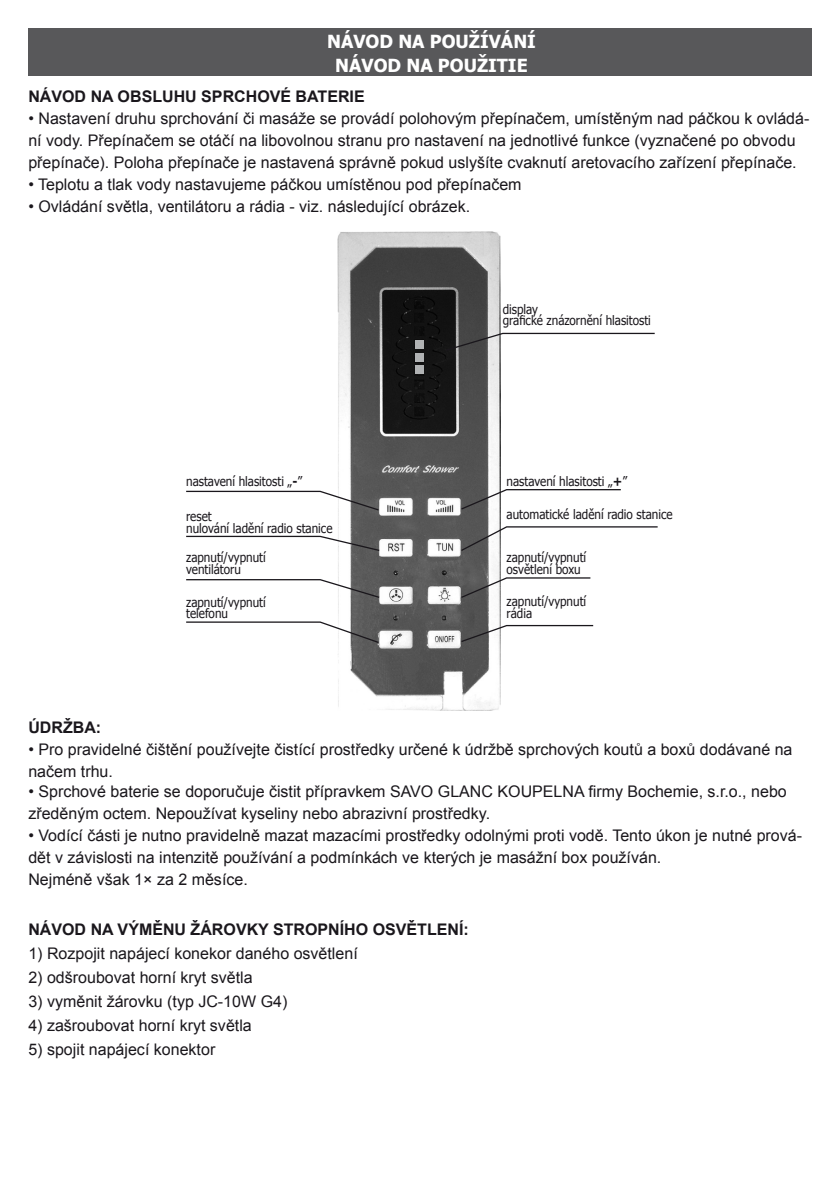
<style>
.page{position:relative;width:840px;height:1191px;background:#fff}
.page>*{position:absolute;margin:0;border:0;box-sizing:border-box;transform-origin:0 0}
.t1{font:700 18px "Tahoma";color:#fff}
.t2{font:16px/22px "Arial";color:#1a171c}
.t3{font:700 16px "Arial";color:#1a171c}
.t4{font:13px "Tahoma";color:#1a171c;scale:.9 1}
.s1{font-weight:700}
</style>
<div class="page">
<div style="left:28px;top:28px;width:783px;height:48px;background:#58585a"></div>
<img style="left:337px;top:231px;width:163px;height:479px">
<div style="left:415px;top:340px;width:8px;height:9px;background:#b1b3b4"></div>
<div style="left:415px;top:353px;width:8px;height:9px;background:#b1b3b4"></div>
<div style="left:415px;top:365px;width:8px;height:9px;background:#b1b3b4"></div>
<svg style="left:444px;top:332px;width:211px;height:20px"></svg>
<svg style="left:459px;top:488px;width:162px;height:23px"></svg>
<svg style="left:459px;top:525px;width:199px;height:27px"></svg>
<svg style="left:459px;top:576px;width:132px;height:23px"></svg>
<svg style="left:459px;top:624px;width:135px;height:19px"></svg>
<svg style="left:186px;top:490px;width:194px;height:21px"></svg>
<svg style="left:186px;top:535px;width:194px;height:17px"></svg>
<svg style="left:186px;top:578px;width:194px;height:21px"></svg>
<svg style="left:186px;top:621px;width:194px;height:23px"></svg>
<p class="t1" style="left:327px;top:29px;width:210px">NÁVOD NA POUŽÍVÁNÍ</p>
<p class="t1" style="left:335px;top:53px;width:194px">NÁVOD NA POUŽITI E</p>
<p class="t3" style="left:28px;top:86px;width:125px">NÁVOD NA OBSLUHU</p>
<p class="t3" style="left:201px;top:86px;width:117px">SPRCHOVÉ BATE</p>
<p class="t3" style="left:338px;top:86px;width:26px">RIE</p>
<p class="t2" style="left:28px;top:108px;width:782px">• Nastavení druhu sprchování či masáže se provádí polohovým přepínačem, umístěným nad páčkou k ovládá&shy;ní vody. Přepínačem se otáčí na libovolnou stranu pro nastavení na jednotlivé funkce (vyznačené po obvodu přepínače). Poloha přepínače je nastavená správně pokud uslyšíte cvaknutí aretovacího zařízení přepínače.</p>
<p class="t2" style="left:28px;top:174px;width:494px">• Teplotu a tlak vody nastavujeme páčkou umístěnou pod přepínačem</p>
<p class="t2" style="left:28px;top:196px;width:443px">• Ovládání světla, ventilátoru a rádia - viz. následující obrázek.</p>
<p class="t4" style="left:186px;top:472px;width:130px">nastavení hlasitosti „<span class="s1">-</span>”</p>
<p class="t4" style="left:186px;top:508px;width:30px">reset</p>
<p class="t4" style="left:186px;top:519px;width:164px">nulování ladění radio stanice</p>
<p class="t4" style="left:186px;top:549px;width:90px">zapnutí/vypnutí</p>
<p class="t4" style="left:186px;top:560px;width:62px">ventilátoru</p>
<p class="t4" style="left:186px;top:593px;width:90px">zapnutí/vypnutí</p>
<p class="t4" style="left:186px;top:605px;width:48px">telefonu</p>
<p class="t4" style="left:502px;top:300px;width:41px">display</p>
<p class="t4" style="left:502px;top:312px;width:166px">grafické znázornění hlasitosti</p>
<p class="t4" style="left:506px;top:472px;width:135px">nastavení hlasitosti „<span class="s1">+</span>”</p>
<p class="t4" style="left:506px;top:506px;width:186px">automatické ladění radio stanice</p>
<p class="t4" style="left:506px;top:548px;width:90px">zapnutí/vypnutí</p>
<p class="t4" style="left:506px;top:560px;width:84px">osvětlení boxu</p>
<p class="t4" style="left:506px;top:593px;width:90px">zapnutí/vypnutí</p>
<p class="t4" style="left:506px;top:604px;width:30px">rádia</p>
<p class="t3" style="left:28px;top:717px;width:74px">ÚDRŽBA:</p>
<p class="t2" style="left:28px;top:739px;width:765px">• Pro pravidelné čištění používejte čistící prostředky určené k údržbě sprchových koutů a boxů dodávané na načem trhu.</p>
<p class="t2" style="left:28px;top:780px;width:759px">• Sprchové baterie se doporučuje čistit přípravkem SAVO GLANC KOUPELNA firmy Bochemie, s.r.o., nebo zředěným octem. Nepoužívat kyseliny nebo abrazivní prostředky.</p>
<p class="t2" style="left:28px;top:824px;width:774px">• Vodící části je nutno pravidelně mazat mazacími prostředky odolnými proti vodě. Tento úkon je nutné prová&shy;dět v závislosti na intenzitě používání a podmínkách ve kterých je masážní box používán.</p>
<p class="t2" style="left:28px;top:868px;width:221px">Nejméně však 1× za 2 měsíce.</p>
<p class="t3" style="left:28px;top:918px;width:277px">NÁVO D NA VÝMĚNU ŽÁROVKY STROP</p>
<p class="t3" style="left:328px;top:918px;width:142px">NÍHO OSVĚTLENÍ:</p>
<p class="t2" style="left:28px;top:942px;width:331px">1) Rozpojit napájecí konekor daného osvětlení</p>
<p class="t2" style="left:28px;top:966px;width:226px">2) odšroubovat horní kryt světla</p>
<p class="t2" style="left:28px;top:990px;width:260px">3) vyměnit žárovku (typ JC-10W G4)</p>
<p class="t2" style="left:28px;top:1014px;width:225px">4) zašroubovat horní kryt světla</p>
<p class="t2" style="left:28px;top:1038px;width:188px">5) spojit napájecí konektor</p>
</div>
